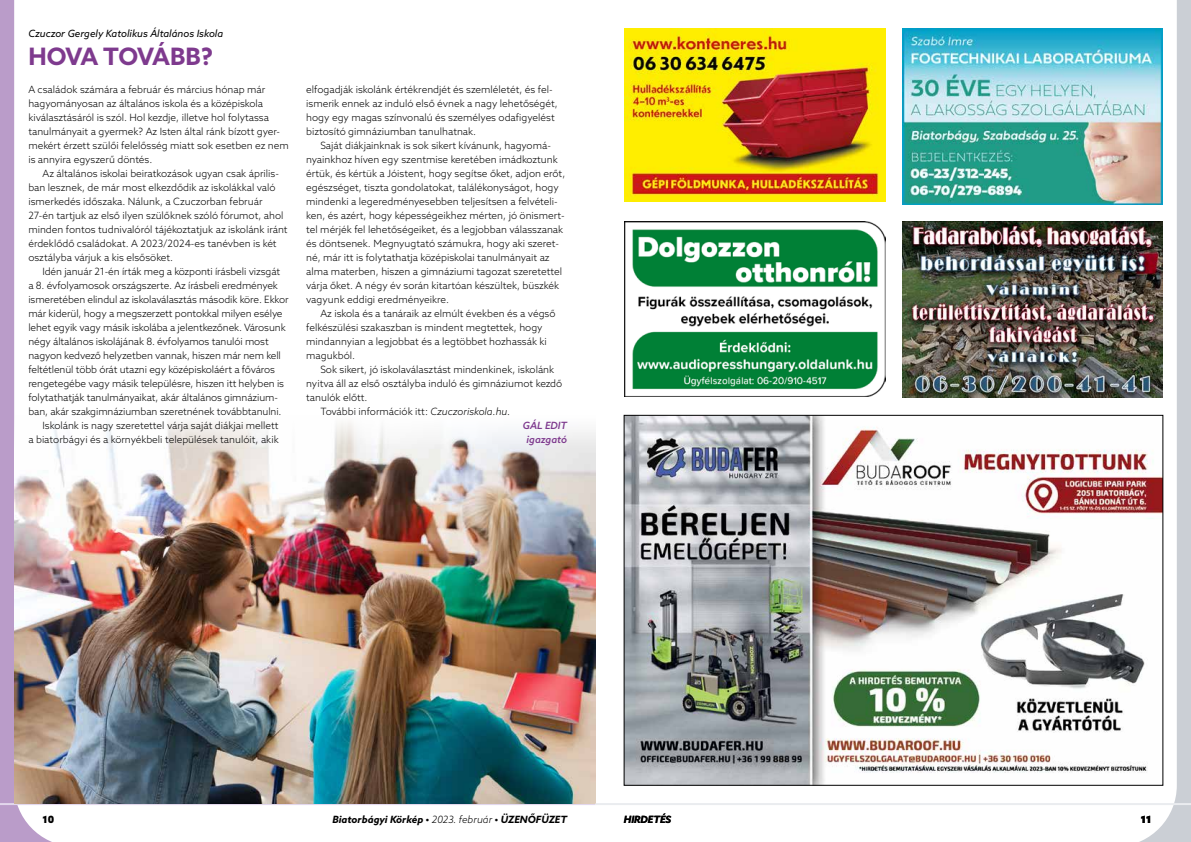
<style>
.page{position:relative;width:1191px;height:842px;background:#fff}
.page>*{position:absolute;margin:0;border:0;box-sizing:border-box;transform-origin:0 0}
.t1{font:700 24px "Azo Sans";letter-spacing:-.03em;color:#7e3a8e}
.t2{font:300 10px/14px "Azo Sans";color:#000}
.t3{font:italic 700 10px "Azo Sans";color:#000}
.t4{font:italic 10px "Azo Sans";color:#000}
.t5{font:italic 500 10px "Azo Sans";color:#7e3a8e}
.t6{font:900 10px "Azo Sans";color:#000}
.s1{font-style:italic}
.s2{font-weight:300}
</style>
<div class="page">
<svg style="left:0;top:0;width:52px;height:842px"></svg>
<hr style="left:0;top:803px;width:595px;height:2px;background:#e2d7ec">
<img style="left:14px;top:416px;width:581px;height:387px">
<img style="left:902px;top:28px;width:213px;height:176px">
<img style="left:624px;top:221px;width:261px;height:176px">
<img style="left:624px;top:28px;width:261px;height:173px">
<img style="left:902px;top:221px;width:213px;height:177px">
<img style="left:626px;top:417px;width:489px;height:366px">
<img style="left:1115px;top:0;width:76px;height:842px">
<hr style="left:595px;top:803px;width:596px;height:2px;background:#eaecef">
<p class="t4" style="left:28px;top:27px;width:196px">Czuczor Gergely Katolikus Általános Iskola</p>
<h1 class="t1" style="left:28px;top:40px;width:186px">HOVA TOVÁBB?</h1>
<p class="t2" style="left:28px;top:82px;width:262px">A családok számára a február és március hónap már hagyományosan az általános iskola és a középiskola kiválasztásáról is szól. Hol kezdje, illetve hol folytassa tanulmányait a gyermek? Az Isten által ránk bízott gyer&shy;mekért érzett szülői felelősség miatt sok esetben ez nem is annyira egyszerű döntés.</p>
<p class="t2" style="left:28px;top:166px;width:261px;text-indent:14px">Az általános iskolai beiratkozások ugyan csak április&shy;ban lesznek, de már most elkezdődik az iskolákkal való ismerkedés időszaka. Nálunk, a Czuczorban február 27-én tartjuk az első ilyen szülőknek szóló fórumot, ahol minden fontos tudnivalóról tájékoztatjuk az iskolánk iránt érdeklődő családokat. A 2023/2024-es tanévben is két osztályba várjuk a kis elsősöket.</p>
<p class="t2" style="left:43px;top:264px;width:239px">Idén január 21-én írták meg a központi írásbeli vizsgát</p>
<p class="t2" style="left:28px;top:278px;width:251px">a 8. évfolyamosok országszerte. Az írásbeli eredmények</p>
<p class="t2" style="left:28px;top:292px;width:262px">ismeretében elindul az iskolaválasztás második köre. Ekkor</p>
<p class="t2" style="left:28px;top:306px;width:256px">már kiderül, hogy a megszerzett pontokkal milyen esélye</p>
<p class="t2" style="left:28px;top:320px;width:259px">lehet egyik vagy másik iskolába a jelentkezőnek. Városunk</p>
<p class="t2" style="left:28px;top:334px;width:242px">négy általános iskolájának 8. évfolyamos tanulói most</p>
<p class="t2" style="left:28px;top:348px;width:254px">nagyon kedvező helyzetben vannak, hiszen már nem kell</p>
<p class="t2" style="left:28px;top:362px;width:248px">feltétlenül több órát utazni egy középiskoláért a főváros</p>
<p class="t2" style="left:28px;top:376px;width:257px">rengetegébe vagy másik településre, hiszen itt helyben is</p>
<p class="t2" style="left:28px;top:390px;width:251px">folytathatják tanulmányaikat, akár általános gimnázium-</p>
<p class="t2" style="left:28px;top:404px;width:255px">ban, akár szakgimnáziumban szeretnének továbbtanulni.</p>
<p class="t2" style="left:43px;top:418px;width:238px">Iskolánk is nagy szeretettel várja saját diákjai mellett</p>
<p class="t2" style="left:28px;top:432px;width:252px">a biatorbágyi és a környékbeli települések tanulóit, akik</p>
<p class="t2" style="left:306px;top:82px;width:253px">elfogadják iskolánk értékrendjét és szemléletét, és fel&shy;ismerik ennek az induló első évnek a nagy lehetőségét, hogy egy magas színvonalú és személyes odafigyelést biztosító gimnáziumban tanulhatnak.</p>
<p class="t2" style="left:306px;top:138px;width:260px;text-indent:14px">Saját diákjainknak is sok sikert kívánunk, hagyomá&shy;nyainkhoz híven egy szentmise keretében imádkoztunk értük, és kértük a Jóistent, hogy segítse őket, adjon erőt, egészséget, tiszta gondolatokat, találékonyságot, hogy mindenki a legeredményesebben teljesítsen a felvételi&shy;ken, és azért, hogy képességeikhez mérten, jó önismert&shy;tel mérjék fel lehetőségeiket, és a legjobban válasszanak és döntsenek. Megnyugtató számukra, hogy aki szeret&shy;né, már itt is folytathatja középiskolai tanulmányait az alma materben, hiszen a gimnáziumi tagozat szeretettel várja őket. A négy év során kitartóan készültek, büszkék vagyunk eddigi eredményeikre.</p>
<p class="t2" style="left:306px;top:306px;width:251px;text-indent:14px">Az iskola és a tanáraik az elmúlt években és a végső felkészülési szakaszban is mindent megtettek, hogy mindannyian a legjobbat és a legtöbbet hozhassák ki magukból.</p>
<p class="t2" style="left:320px;top:362px;width:235px">Sok sikert, jó iskolaválasztást mindenkinek, iskolánk</p>
<p class="t2" style="left:306px;top:376px;width:257px">nyitva áll az első osztályba induló és gimnáziumot kezdő</p>
<p class="t2" style="left:306px;top:390px;width:63px">tanulók előtt.</p>
<p class="t2" style="left:320px;top:404px;width:191px">További információk itt: <span class="s1">Czuczoriskola.hu.</span></p>
<p class="t5" style="left:523px;top:419px;width:46px">GÁL EDIT</p>
<p class="t5" style="left:526px;top:433px;width:42px">igazgató</p>
<p class="t6" style="left:43px;top:813px;width:13px">10</p>
<p class="t3" style="left:332px;top:813px;width:236px">Biatorbágyi Körkép • <span class="s2">2023. február</span> • ÜZENŐFÜZET</p>
<p class="t3" style="left:624px;top:813px;width:49px">HIRDETÉS</p>
<p class="t6" style="left:1140px;top:813px;width:12px">11</p>
</div>
